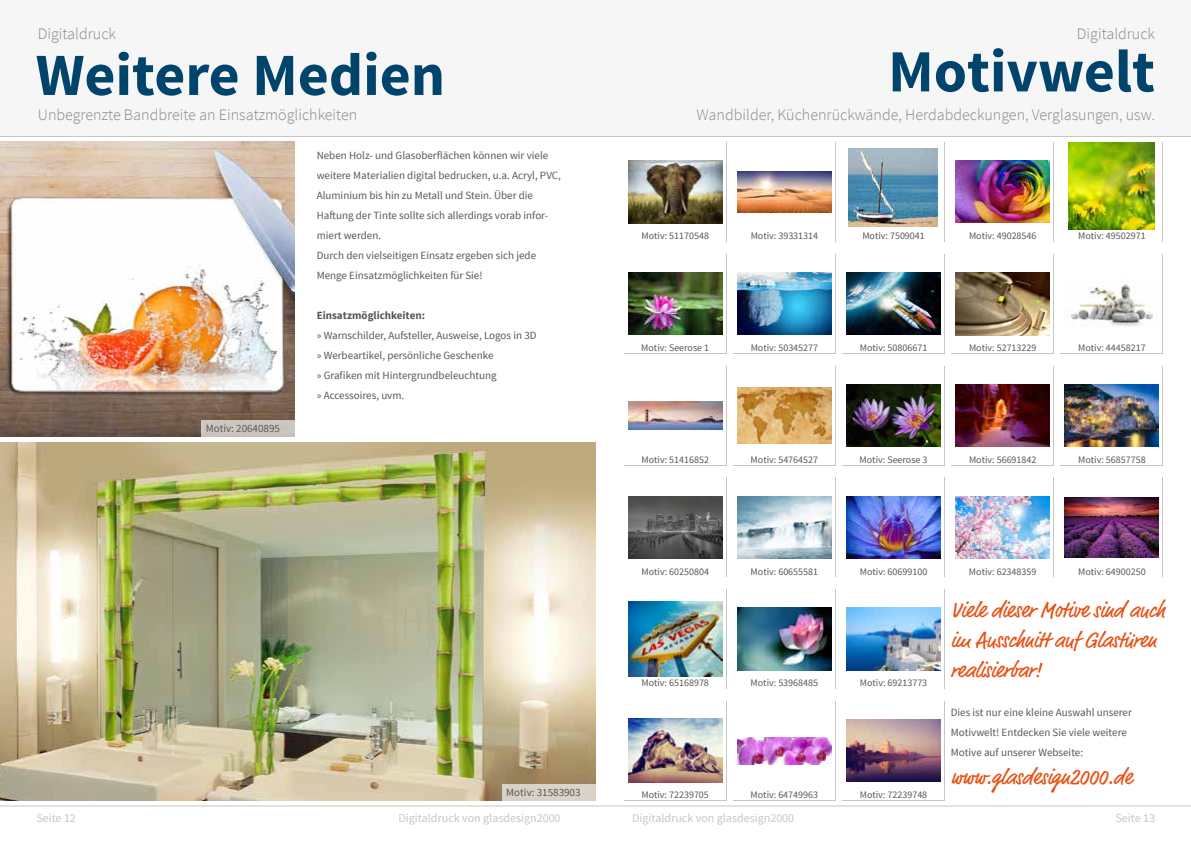
<style>
.page{position:relative;width:1191px;height:842px;background:#fff}
.page>*{position:absolute;margin:0;border:0;box-sizing:border-box;transform-origin:0 0}
.t1{font:700 59.9px "Source Sans Pro";color:#00446b}
.t2{font:22px/30px "Market";letter-spacing:-.01em;color:#e95114}
.t3{font:300 16px "Source Sans Pro";color:#878787}
.t4{font:12px "Source Sans Pro";color:#c6c6c6}
.t5{font:11px/20px "Source Sans Pro";color:#575756}
.t6{font:700 11px "Source Sans Pro";color:#575756}
.t7{font:10px "Source Sans Pro";color:#575756}
</style>
<div class="page">
<div style="left:0;top:0;width:1191px;height:136px;background:#f6f6f6"></div>
<hr style="left:0;top:806px;width:1191px;height:1px;background:#c6c6c6">
<img style="left:0;top:442px;width:595px;height:359px">
<img style="left:0;top:142px;width:295px;height:295px">
<div style="left:201px;top:420px;width:94px;height:17px;background:#ccc5c0"></div>
<div style="left:502px;top:784px;width:93px;height:17px;background:#dad2c7"></div>
<img style="left:737px;top:171px;width:94px;height:41px">
<img style="left:955px;top:161px;width:94px;height:62px">
<img style="left:1068px;top:143px;width:86px;height:87px">
<img style="left:628px;top:272px;width:94px;height:63px">
<img style="left:846px;top:384px;width:94px;height:63px">
<img style="left:737px;top:272px;width:94px;height:63px">
<img style="left:846px;top:272px;width:94px;height:63px">
<img style="left:628px;top:161px;width:94px;height:62px">
<img style="left:955px;top:272px;width:94px;height:63px">
<img style="left:848px;top:149px;width:90px;height:78px">
<img style="left:1070px;top:284px;width:83px;height:43px">
<img style="left:628px;top:401px;width:94px;height:28px">
<img style="left:737px;top:608px;width:94px;height:62px">
<img style="left:737px;top:388px;width:94px;height:55px">
<img style="left:955px;top:384px;width:94px;height:63px">
<img style="left:1064px;top:384px;width:94px;height:62px">
<img style="left:628px;top:496px;width:94px;height:62px">
<img style="left:737px;top:496px;width:94px;height:62px">
<img style="left:846px;top:496px;width:94px;height:62px">
<img style="left:955px;top:496px;width:94px;height:62px">
<img style="left:1064px;top:497px;width:94px;height:60px">
<img style="left:628px;top:601px;width:94px;height:75px">
<img style="left:846px;top:608px;width:94px;height:62px">
<img style="left:628px;top:719px;width:94px;height:64px">
<img style="left:846px;top:720px;width:94px;height:62px">
<img style="left:737px;top:737px;width:94px;height:27px">
<h3 class="t3" style="left:38px;top:23px;width:80px">Digitaldruck</h3>
<h3 class="t3" style="left:1076px;top:23px;width:80px">Digitaldruck</h3>
<h1 class="t1" style="left:36px;top:37px;width:411px">Weitere Medien</h1>
<h1 class="t1" style="left:888px;top:33px;width:268px">Motivwelt</h1>
<h3 class="t3" style="left:38px;top:105px;width:321px">Unbegrenzte Bandbreite an Einsatzmöglichkeiten</h3>
<h3 class="t3" style="left:696px;top:105px;width:460px">Wandbilder, Küchenrückwände, Herdabdeckungen, Verglasungen, usw.</h3>
<p class="t5" style="left:317px;top:146px;width:246px">Neben Holz- und Glasoberflächen können wir viele weitere Materialien digital bedrucken, u.a. Acryl, PVC, Aluminium bis hin zu Metall und Stein. Über die Haftung der Tinte sollte sich allerdings vorab infor&shy;miert werden.<br>Durch den vielseitigen Einsatz ergeben sich jede Menge Einsatzmöglichkeiten für Sie!</p>
<p class="t6" style="left:317px;top:309px;width:110px">Einsatzmöglichkeiten:</p>
<p class="t5" style="left:317px;top:326px;width:221px">» Warnschilder, Aufsteller, Ausweise, Logos in 3D » Werbeartikel, persönliche Geschenke<br>» Grafiken mit Hintergrundbeleuchtung<br>» Accessoires, uvm.</p>
<p class="t7" style="left:641px;top:229px;width:69px">Motiv: 51170548</p>
<p class="t7" style="left:750px;top:229px;width:69px">Motiv: 39331314</p>
<p class="t7" style="left:862px;top:229px;width:64px">Motiv: 7509041</p>
<p class="t7" style="left:969px;top:229px;width:69px">Motiv: 49028546</p>
<p class="t7" style="left:1078px;top:229px;width:69px">Motiv: 49502971</p>
<p class="t7" style="left:641px;top:341px;width:69px">Motiv: Seerose 1</p>
<p class="t7" style="left:750px;top:341px;width:69px">Motiv: 50345277</p>
<p class="t7" style="left:860px;top:341px;width:69px">Motiv: 50806671</p>
<p class="t7" style="left:969px;top:341px;width:69px">Motiv: 52713229</p>
<p class="t7" style="left:1078px;top:341px;width:69px">Motiv: 44458217</p>
<p class="t5" style="left:206px;top:419px;width:76px">Motiv: 20640895</p>
<p class="t7" style="left:641px;top:453px;width:69px">Motiv: 51416852</p>
<p class="t7" style="left:750px;top:453px;width:69px">Motiv: 54764527</p>
<p class="t7" style="left:859px;top:453px;width:69px">Motiv: Seerose 3</p>
<p class="t7" style="left:969px;top:453px;width:69px">Motiv: 56691842</p>
<p class="t7" style="left:1078px;top:453px;width:69px">Motiv: 56857758</p>
<p class="t7" style="left:641px;top:565px;width:69px">Motiv: 60250804</p>
<p class="t7" style="left:750px;top:565px;width:69px">Motiv: 60655581</p>
<p class="t7" style="left:859px;top:565px;width:69px">Motiv: 60699100</p>
<p class="t7" style="left:969px;top:565px;width:69px">Motiv: 62348359</p>
<p class="t7" style="left:1078px;top:565px;width:69px">Motiv: 64900250</p>
<h2 class="t2" style="left:950px;top:596px;width:216px">Viele dieser Motive sind auch im Ausschnitt auf Glastüren realisierbar!</h2>
<p class="t7" style="left:641px;top:677px;width:69px">Motiv: 65168978</p>
<p class="t7" style="left:750px;top:677px;width:69px">Motiv: 53968485</p>
<p class="t7" style="left:859px;top:677px;width:69px">Motiv: 69213773</p>
<p class="t5" style="left:950px;top:702px;width:183px">Dies ist nur eine kleine Auswahl unserer<br>Motivwelt! Entdecken Sie viele weitere<br>Motive auf unserer Webseite:</p>
<p class="t5" style="left:506px;top:783px;width:76px">Motiv: 31583903</p>
<p class="t7" style="left:641px;top:789px;width:69px">Motiv: 72239705</p>
<p class="t7" style="left:750px;top:789px;width:69px">Motiv: 64749963</p>
<p class="t7" style="left:859px;top:789px;width:69px">Motiv: 72239748</p>
<h2 class="t2" style="left:950px;top:764px;width:183px">www.glasdesign2000.de</h2>
<p class="t4" style="left:36px;top:811px;width:41px">Seite 12</p>
<p class="t4" style="left:398px;top:811px;width:163px">Digitaldruck von glasdesign2000</p>
<p class="t4" style="left:632px;top:811px;width:163px">Digitaldruck von glasdesign2000</p>
<p class="t4" style="left:1115px;top:811px;width:41px">Seite 13</p>
</div>
